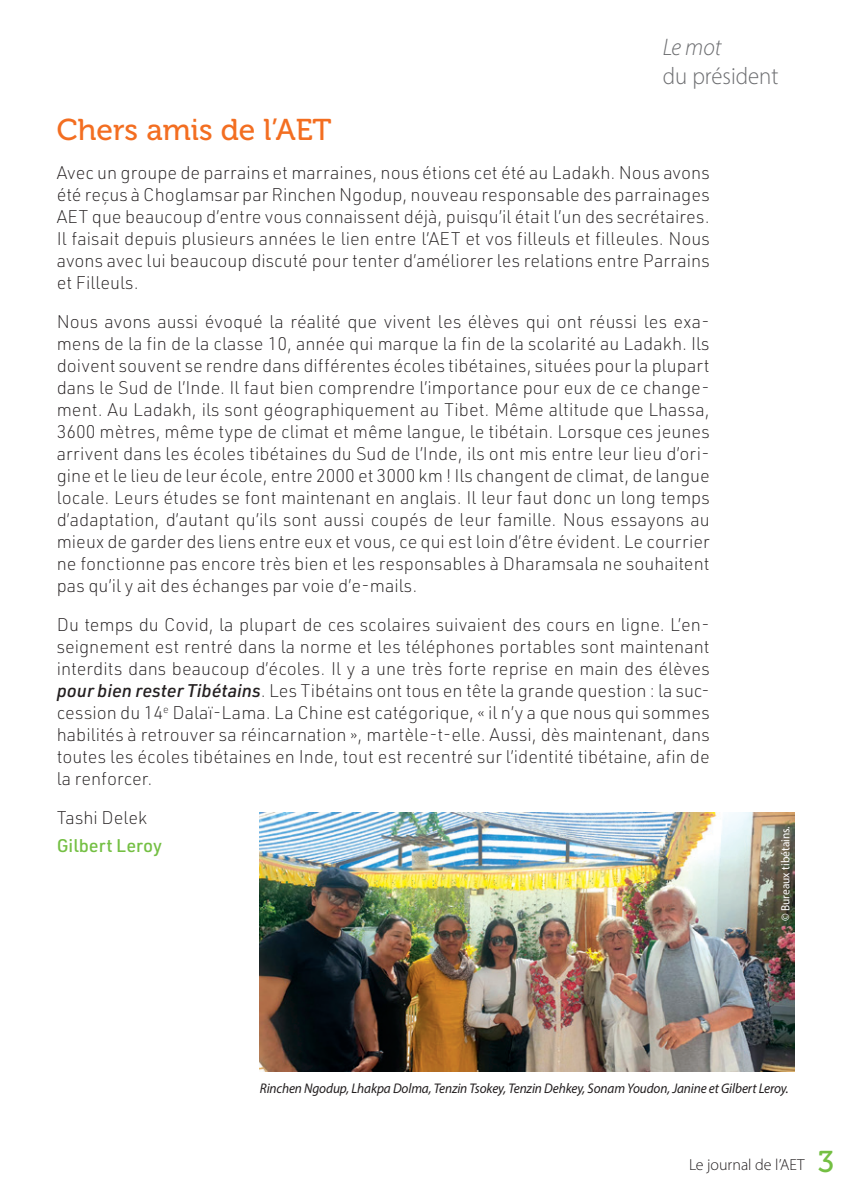
<style>
.page{position:relative;width:851px;height:1191px;background:#fff}
.page>*{position:absolute;margin:0;border:0;box-sizing:border-box;transform-origin:0 0}
.t1{font:30px "Museo 500";color:#f36e21}
.t2{font:300 24px/28.8px "Myriad Pro";color:#6c6d70;scale:.95 1}
.texte_courant{font:200 18px/22px "URWDIN";color:#231f20;text-align:justify}
.texte_courant-2{font:500 18px "URWDIN";color:#74bf43}
.t3{font:300 16px "Myriad Pro";color:#231f20}
.t4{font:italic 14px "Myriad Pro";letter-spacing:-.01em;color:#231f20;scale:.95 1}
.t5{font:12px "Myriad Pro";color:#fff;scale:.95 1}
.s1{font-style:italic}
.s2{font-weight:500;font-style:italic}
.s3{font-family:"Museo 500";font-weight:400;font-size:30px;color:#74bf43}
</style>
<div class="page">
<img style="left:260px;top:812px;width:534px;height:259px">
<p class="t2" style="left:662px;top:32px;width:123px"><span class="s1">Le mot<br></span>du président</p>
<p class="t1" style="left:57px;top:113px;width:276px">Chers amis de l’AET</p>
<p class="texte_courant" style="left:57px;top:161px;width:654px">Avec un groupe de parrains et marraines, nous étions cet été au Ladakh. Nous avons été reçus à Choglamsar par Rinchen Ngodup, nouveau responsable des parrainages AET que beaucoup d’entre vous connaissent déjà, puisqu’il était l’un des secrétaires.<br>Il faisait depuis plusieurs années le lien entre l’AET et vos filleuls et filleules. Nous avons avec lui beaucoup discuté pour tenter d’améliorer les relations entre Parrains et Filleuls.</p>
<p class="texte_courant" style="left:57px;top:310px;width:654px">Nous avons aussi évoqué la réalité que vivent les élèves qui ont réussi les exa&shy;mens de la fin de la classe 10, année qui marque la fin de la scolarité au Ladakh. Ils doivent souvent se rendre dans différentes écoles tibétaines, situées pour la plupart dans le Sud de l’Inde. Il faut bien comprendre l’importance pour eux de ce change&shy;ment. Au Ladakh, ils sont géographiquement au Tibet. Même altitude que Lhassa, 3600 mètres, même type de climat et même langue, le tibétain. Lorsque ces jeunes arrivent dans les écoles tibétaines du Sud de l’Inde, ils ont mis entre leur lieu d’ori&shy;gine et le lieu de leur école, entre 2000 et 3000 km ! Ils changent de climat, de langue locale. Leurs études se font maintenant en anglais. Il leur faut donc un long temps d’adaptation, d’autant qu’ils sont aussi coupés de leur famille. Nous essayons au mieux de garder des liens entre eux et vous, ce qui est loin d’être évident. Le courrier ne fonctionne pas encore très bien et les responsables à Dharamsala ne souhaitent pas qu’il y ait des échanges par voie d’e-mails.</p>
<p class="texte_courant" style="left:57px;top:613px;width:654px">Du temps du Covid, la plupart de ces scolaires suivaient des cours en ligne. L’en&shy;seignement est rentré dans la norme et les téléphones portables sont maintenant interdits dans beaucoup d’écoles. Il y a une très forte reprise en main des élèves <span class="s2">pour bien rester Tibétains</span>. Les Tibétains ont tous en tête la grande question : la suc&shy;cession du 14<sup>e</sup> Dalaï-Lama. La Chine est catégorique, « il n’y a que nous qui sommes habilités à retrouver sa réincarnation », martèle-t-elle. Aussi, dès maintenant, dans toutes les écoles tibétaines en Inde, tout est recentré sur l’identité tibétaine, afin de la renforcer.</p>
<p class="texte_courant" style="left:57px;top:806px;width:92px">Tashi Delek</p>
<p class="texte_courant-2" style="left:57px;top:833px;width:107px">Gilbert Leroy</p>
<p class="t5" style="left:777px;top:921px;width:102px;rotate:-90deg">© Bureaux tibétains.</p>
<p class="t4" style="left:260px;top:1079px;width:558px">Rinchen Ngodup, Lhakpa Dolma, Tenzin Tsokey, Tenzin Dehkey, Sonam Youdon, Janine et Gilbert Leroy.</p>
<p class="t3" style="left:689px;top:1154px;width:146px">Le journal de l’AET <span class="s3">3</span></p>
</div>
